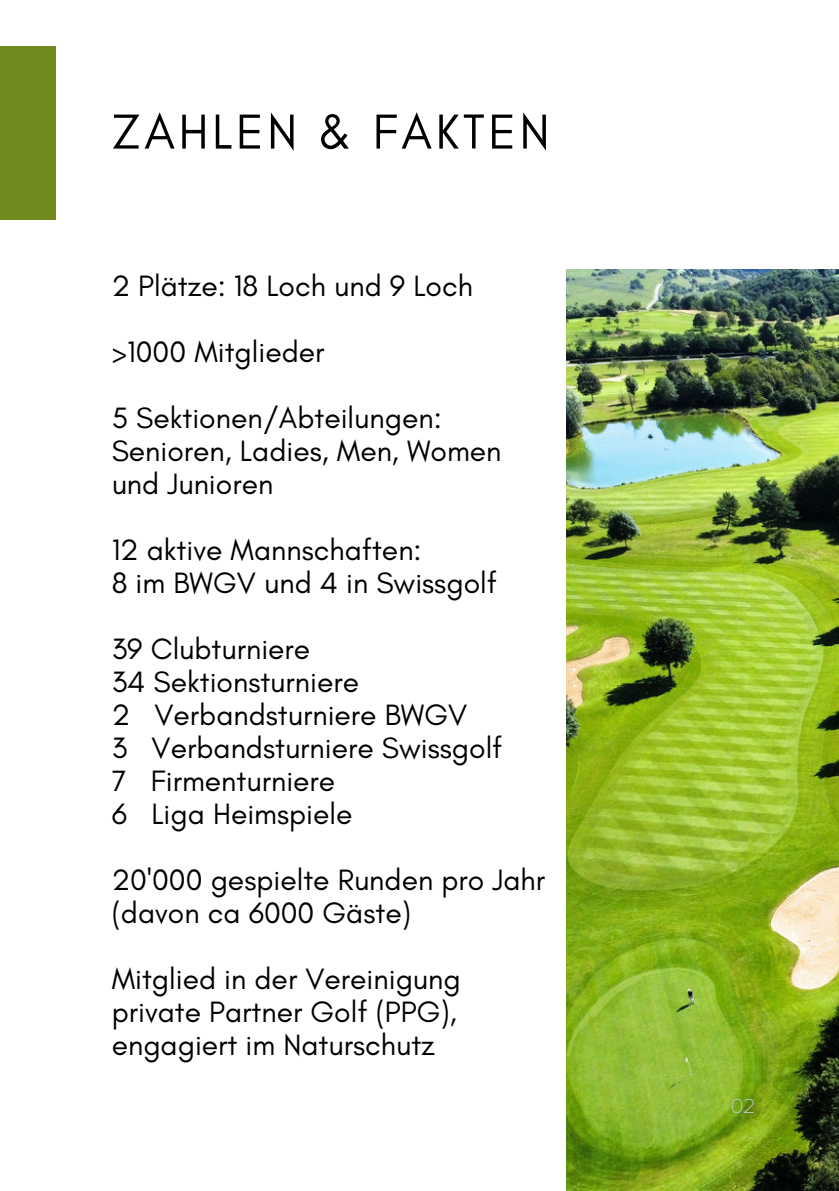
<style>
.page{position:relative;width:839px;height:1191px;background:#fff}
.page>*{position:absolute;margin:0;border:0;box-sizing:border-box;transform-origin:0 0}
.t1{font:50px "Glacial Indifference";letter-spacing:.07em;color:#000}
.t2{font:30px "Glacial Indifference";color:#000}
.t3{font:200 20px "Balgin";color:#bfcad9}
</style>
<div class="page">
<img style="left:567px;top:269px;width:271px;height:921px">
<div style="left:0;top:46px;width:56px;height:173px;background:#708a1f"></div>
<h1 class="t1" style="left:112px;top:101px;width:439px">ZAHLEN &amp; FAKTEN</h1>
<p class="t2" style="left:112px;top:268px;width:363px">2 Plätze: 18 Loch und 9 Loch</p>
<p class="t2" style="left:112px;top:334px;width:214px">&gt;1000 Mitglieder</p>
<p class="t2" style="left:112px;top:400px;width:331px">5 Sektionen/Abteilungen:</p>
<p class="t2" style="left:112px;top:433px;width:391px">Senioren, Ladies, Men, Women</p>
<p class="t2" style="left:112px;top:466px;width:163px">und Junioren</p>
<p class="t2" style="left:112px;top:532px;width:311px">12 aktive Mannschaften:</p>
<p class="t2" style="left:112px;top:565px;width:387px">8 im BWGV und 4 in Swissgolf</p>
<p class="t2" style="left:112px;top:631px;width:200px">39 Clubturniere</p>
<p class="t2" style="left:112px;top:664px;width:249px">34 Sektionsturniere</p>
<p class="t2" style="left:112px;top:697px;width:357px">2 Verbandsturniere BWGV</p>
<p class="t2" style="left:112px;top:730px;width:392px">3 Verbandsturniere Swissgolf</p>
<p class="t2" style="left:112px;top:763px;width:225px">7 Firmenturniere</p>
<p class="t2" style="left:112px;top:796px;width:242px">6 Liga Heimspiele</p>
<p class="t2" style="left:112px;top:862px;width:435px">20'000 gespielte Runden pro Jahr</p>
<p class="t2" style="left:112px;top:895px;width:301px">(davon ca 6000 Gäste)</p>
<p class="t2" style="left:112px;top:961px;width:350px">Mitglied in der Vereinigung</p>
<p class="t2" style="left:112px;top:994px;width:346px">private Partner Golf (PPG),</p>
<p class="t2" style="left:112px;top:1027px;width:325px">engagiert im Naturschutz</p>
<p class="t3" style="left:731px;top:1098px;width:26px">02</p>
</div>
